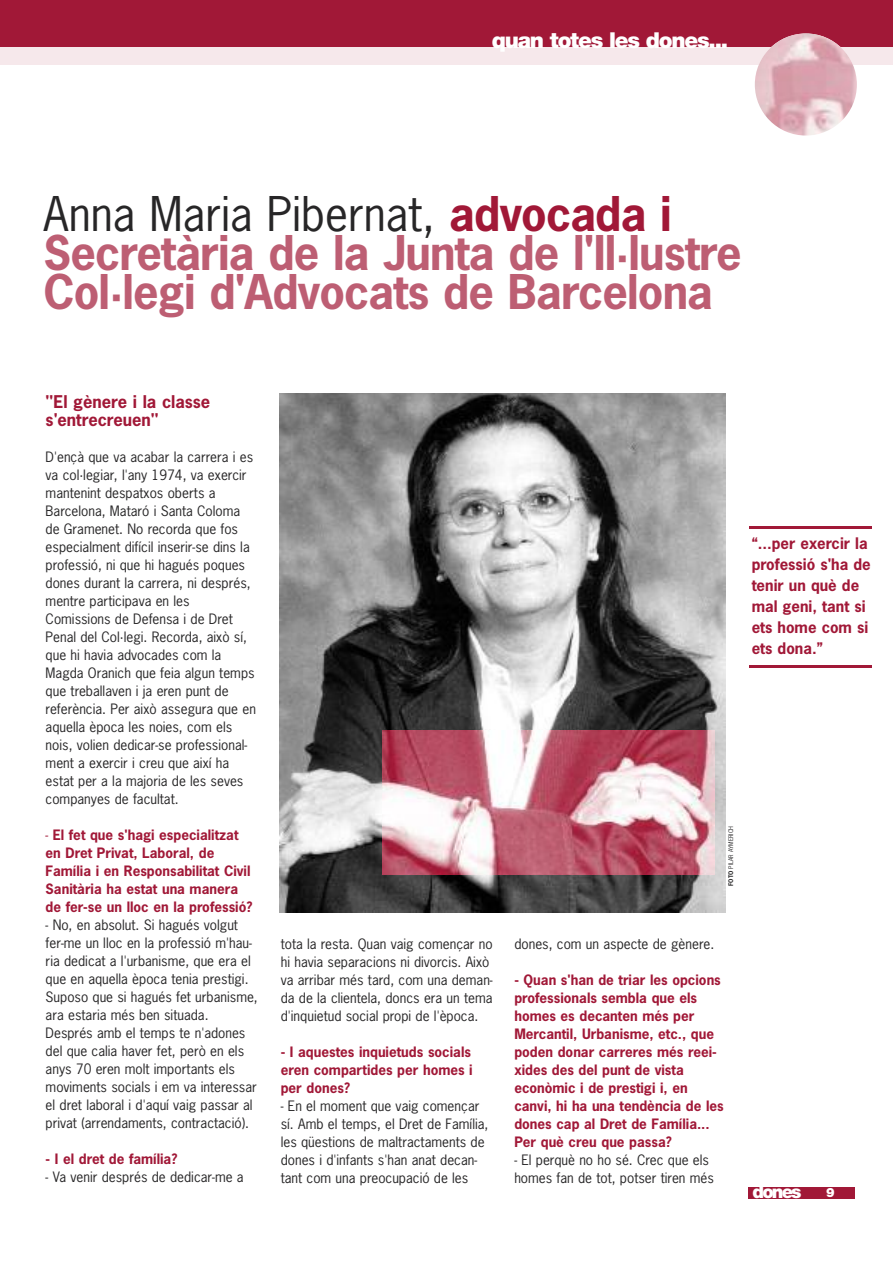
<style>
.page{position:relative;width:893px;height:1263px;background:#fff}
.page>*{position:absolute;margin:0;border:0;box-sizing:border-box;transform-origin:0 0}
.t1{font:700 45px/39px "News Gothic";letter-spacing:-.02em;color:#bd5e73}
.t2{font:900 21.9px "Helvetica Neue";letter-spacing:-.055em;color:#fff}
.t3{font:900 18px "Helvetica Neue";letter-spacing:-.1em;color:#fff}
.t4{font:700 16.5px/18px "News Gothic";color:#a11837}
.t5{font:700 15px/21px "News Gothic";color:#a11837}
.t6{font:13.5px/18px "News Gothic";color:#272627}
.t7{font:700 13.5px/18px "News Gothic";color:#a11837}
.t8{font:900 12.9px "Helvetica Neue";color:#fff}
.t9{font:6px "News Gothic";color:#272627}
.s1{font-weight:400;color:#272627}
.s2{color:#a11837}
.s3{font-weight:400}
.s4{font-weight:700}
</style>
<div class="page">
<div style="left:0;top:0;width:893px;height:64px;background:#a11837"></div>
<div style="left:0;top:47px;width:893px;height:17px;background:#f6e8eb"></div>
<div style="left:748px;top:1187px;width:106px;height:11px;background:#a11837"></div>
<hr style="left:749px;top:665px;width:122px;height:3px;background:#a11837">
<hr style="left:749px;top:526px;width:122px;height:2px;background:#a11837">
<img style="left:280px;top:393px;width:445px;height:519px">
<img style="left:755px;top:33px;width:102px;height:103px;border-radius:50%">
<img style="left:382px;top:730px;width:332px;height:145px">
<h2 class="t2" style="left:492px;top:32px;width:238px">quan totes les dones...</h2>
<h1 class="t1" style="left:44px;top:196px;width:700px"><span class="s1">Anna Maria Pibernat,</span> <span class="s2">advocada i<br></span>Secretària de la Junta de l'Il·lustre<br>Col·legi d'Advocats de Barcelona</h1>
<p class="t4" style="left:46px;top:393px;width:166px">"El gènere i la classe s'entrecreuen"</p>
<p class="t6" style="left:46px;top:448px;width:212px">D'ençà que va acabar la carrera i es va col·legiar, l'any 1974, va exercir mantenint despatxos oberts a Barcelona, Mataró i Santa Coloma de Gramenet. No recorda que fos especialment difícil inserir-se dins la professió, ni que hi hagués poques dones durant la carrera, ni després, mentre participava en les Comissions de Defensa i de Dret Penal del Col·legi. Recorda, això sí, que hi havia advocades com la Magda Oranich que feia algun temps que treballaven i ja eren punt de referència. Per això assegura que en aquella època les noies, com els nois, volien dedicar-se professional&shy;ment a exercir i creu que així ha estat per a la majoria de les seves companyes de facultat.</p>
<p class="t7" style="left:46px;top:826px;width:208px"><span class="s3">-</span> El fet que s'hagi especialitzat en Dret Privat, Laboral, de<br>Família i en Responsabilitat Civil<br>Sanitària ha estat una manera de fer-se un lloc en la professió?</p>
<p class="t6" style="left:46px;top:916px;width:214px">- No, en absolut. Si hagués volgut fer-me un lloc en la professió m'hau&shy;ria dedicat a l'urbanisme, que era el que en aquella època tenia prestigi.<br>Suposo que si hagués fet urbanisme, ara estaria més ben situada.<br>Després amb el temps te n'adones del que calia haver fet, però en els anys 70 eren molt importants els moviments socials i em va interessar el dret laboral i d'aquí vaig passar al privat (arrendaments, contractació).</p>
<p class="t7" style="left:46px;top:1150px;width:133px">- I el dret de família?</p>
<p class="t6" style="left:46px;top:1168px;width:200px">- Va venir després de dedicar-me a</p>
<p class="t5" style="left:752px;top:533px;width:121px">“...per exercir la professió s'ha de tenir un què de mal geni, tant si ets home com si ets dona.”</p>
<p class="t6" style="left:281px;top:935px;width:213px">tota la resta. Quan vaig començar no hi havia separacions ni divorcis. Això va arribar més tard, com una deman&shy;da de la clientela, doncs era un tema d'inquietud social propi de l'època.</p>
<p class="t7" style="left:281px;top:1043px;width:193px">- I aquestes inquietuds socials eren compartides per homes i per dones?</p>
<p class="t6" style="left:281px;top:1097px;width:209px">- En el moment que vaig començar sí. Amb el temps, el Dret de Família, les qüestions de maltractaments de dones i d'infants s'han anat decan&shy;tant com una preocupació de les</p>
<p class="t9" style="left:728px;top:886px;width:62px;rotate:-90deg"><span class="s4">FOTO</span> PILAR AYMERICH</p>
<p class="t6" style="left:514px;top:935px;width:201px">dones, com un aspecte de gènere.</p>
<p class="t7" style="left:514px;top:971px;width:211px">- Quan s'han de triar les opcions professionals sembla que els homes es decanten més per<br>Mercantil, Urbanisme, etc., que poden donar carreres més reei&shy;xides des del punt de vista econòmic i de prestigi i, en canvi, hi ha una tendència de les dones cap al Dret de Família...<br>Per què creu que passa?</p>
<p class="t6" style="left:514px;top:1151px;width:201px">- El perquè no ho sé. Crec que els homes fan de tot, potser tiren més</p>
<h3 class="t3" style="left:752px;top:1185px;width:51px">dones</h3>
<p class="t8" style="left:826px;top:1188px;width:10px">9</p>
</div>
